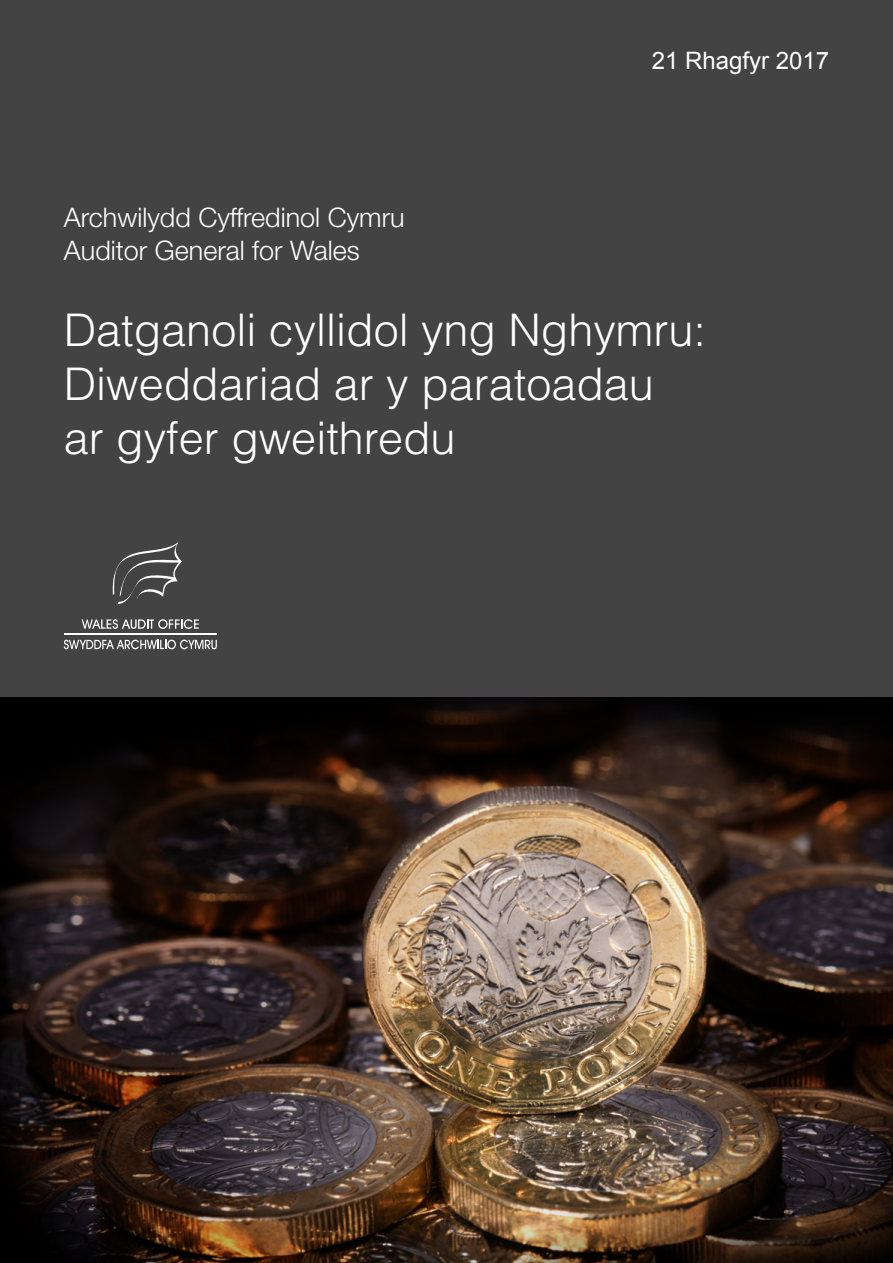
<style>
.page{position:relative;width:893px;height:1263px;background:#fff}
.page>*{position:absolute;margin:0;border:0;box-sizing:border-box;transform-origin:0 0}
.Cover_heading{font:300 45px/54px "Helvetica LT Std";color:#fff}
.t1{font:300 27px/32.4px "Helvetica Neue LT Std";color:#fff}
.t2{font:24px "Arial";color:#fff}
</style>
<div class="page">
<div style="left:0;top:0;width:893px;height:697px;background:#434343"></div>
<svg style="left:112px;top:542px;width:70px;height:62px"></svg>
<svg style="left:82px;top:619px;width:117px;height:10px"></svg>
<svg style="left:64px;top:640px;width:153px;height:9px"></svg>
<hr style="left:64px;top:634px;width:153px;height:1px;background:#fff">
<img style="left:0;top:697px;width:893px;height:566px">
<p class="t1" style="left:64px;top:201px;width:342px">Archwilydd Cyffredinol Cymru<br>Auditor General for Wales</p>
<p class="t2" style="left:652px;top:44px;width:179px">21 Rhagfyr 2017</p>
<h1 class="Cover_heading" style="left:64px;top:302px;width:644px">Datganoli cyllidol yng Nghymru:<br>Diweddariad ar y paratoadau<br>ar gyfer gweithredu</h1>
</div>
